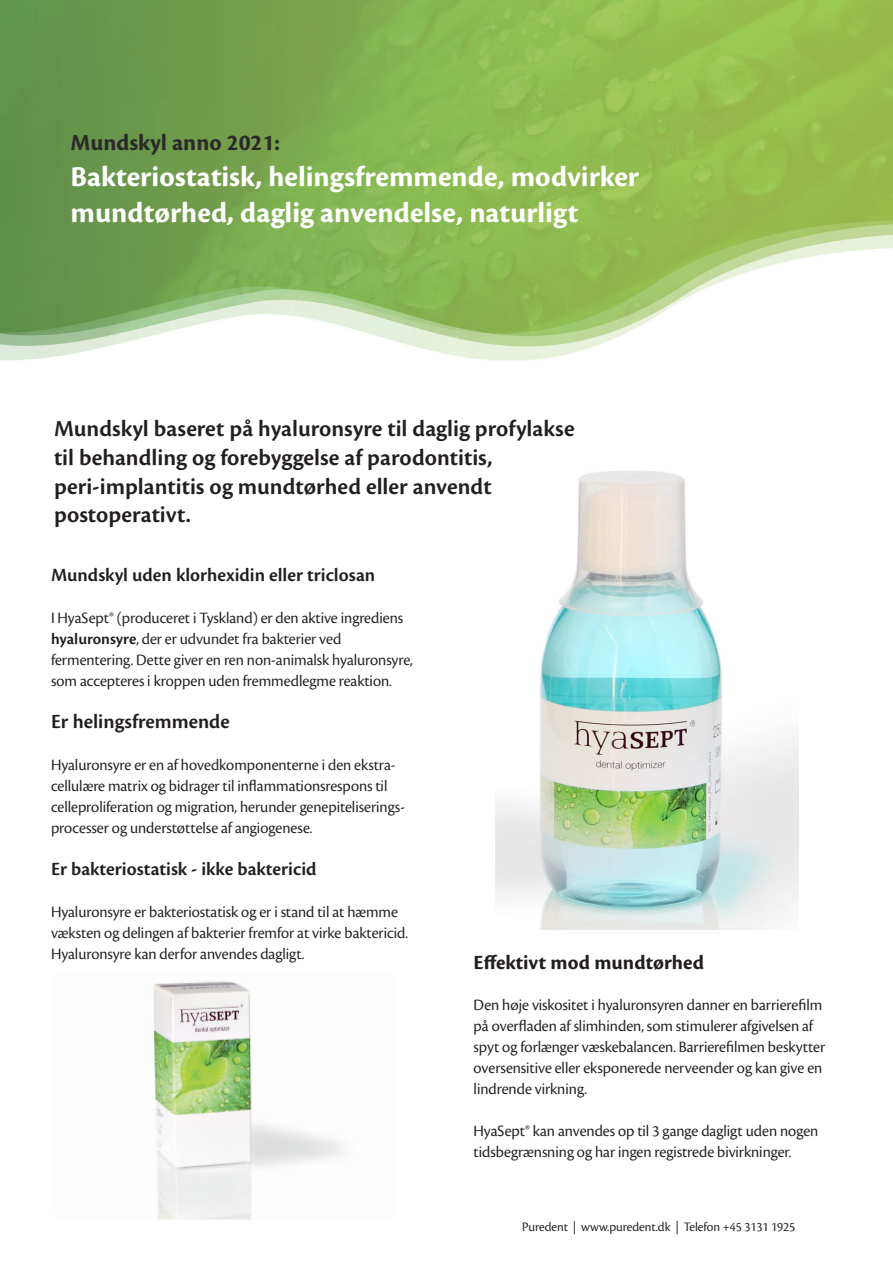
<style>
.page{position:relative;width:893px;height:1263px;background:#fff}
.page>*{position:absolute;margin:0;border:0;box-sizing:border-box;transform-origin:0 0}
.t1{font:700 30px/36px "Cronos Pro";color:#fff}
.t2{font:600 24px "Cronos Pro";color:#231f20}
.t3{font:700 24px "Cronos Pro";color:#2b292a}
.t4{font:700 21px "Cronos Pro";color:#231f20}
.t5{font:600 21px "Cronos Pro";color:#231f20}
.t6{font:600 19.5px "Cronos Pro";color:#231f20}
.t7{font:16.5px/21px "Cronos Pro Disp";color:#231f20}
.t8{font:13.5px "Cronos Pro Disp";color:#231f20}
.s1{font-family:"Cronos Pro";font-weight:600}
</style>
<div class="page">
<img style="left:496px;top:471px;width:303px;height:458px">
<img style="left:153px;top:981px;width:193px;height:238px">
<img style="left:0;top:0;width:893px;height:361px">
<p class="t3" style="left:71px;top:129px;width:211px">Mundskyl anno 2021:</p>
<p class="t1" style="left:71px;top:160px;width:570px">Bakteriostatisk, helingsfremmende, modvirker mundtørhed, daglig anvendelse, naturligt</p>
<p class="t2" style="left:54px;top:415px;width:522px">Mundskyl baseret på hyaluronsyre til daglig profylakse</p>
<p class="t2" style="left:54px;top:443px;width:440px">til behandling og forebyggelse af parodontitis,</p>
<p class="t2" style="left:54px;top:472px;width:439px">peri-implantitis og mundtørhed eller anvendt</p>
<p class="t2" style="left:54px;top:501px;width:138px">postoperativt.</p>
<p class="t6" style="left:51px;top:563px;width:326px">Mundskyl uden klorhexidin eller triclosan</p>
<p class="t7" style="left:51px;top:607px;width:363px">I HyaSept® (produceret i Tyskland) er den aktive ingrediens <span class="s1">hyaluronsyre</span>, der er udvundet fra bakterier ved fermentering. Dette giver en ren non-animalsk hyaluronsyre, som accepteres i kroppen uden fremmedlegme reaktion.</p>
<p class="t5" style="left:51px;top:709px;width:180px">Er helingsfremmende</p>
<p class="t7" style="left:51px;top:754px;width:356px">Hyaluronsyre er en af hovedkomponenterne i den ekstra&shy;cellulære matrix og bidrager til inflammationsrespons til celleproliferation og migration, herunder genepiteliserings&shy;processer og understøttelse af angiogenese.</p>
<p class="t6" style="left:51px;top:857px;width:267px">Er bakteriostatisk - ikke baktericid</p>
<p class="t7" style="left:51px;top:901px;width:349px">Hyaluronsyre er bakteriostatisk og er i stand til at hæmme</p>
<p class="t7" style="left:51px;top:922px;width:358px">væksten og delingen af bakterier fremfor at virke baktericid.<br>Hyaluronsyre kan derfor anvendes dagligt.</p>
<p class="t4" style="left:474px;top:950px;width:232px">Effektivt mod mundtørhed</p>
<p class="t7" style="left:474px;top:994px;width:353px">Den høje viskositet i hyaluronsyren danner en barrierefilm på overfladen af slimhinden, som stimulerer afgivelsen af spyt og forlænger væskebalancen. Barrierefilmen beskytter oversensitive eller eksponerede nerveender og kan give en lindrende virkning.</p>
<p class="t7" style="left:474px;top:1120px;width:346px">HyaSept® kan anvendes op til 3 gange dagligt uden nogen tidsbegrænsning og har ingen registrede bivirkninger.</p>
<p class="t8" style="left:522px;top:1219px;width:275px">Puredent | www.puredent.dk | Telefon +45 3131 1925</p>
</div>
